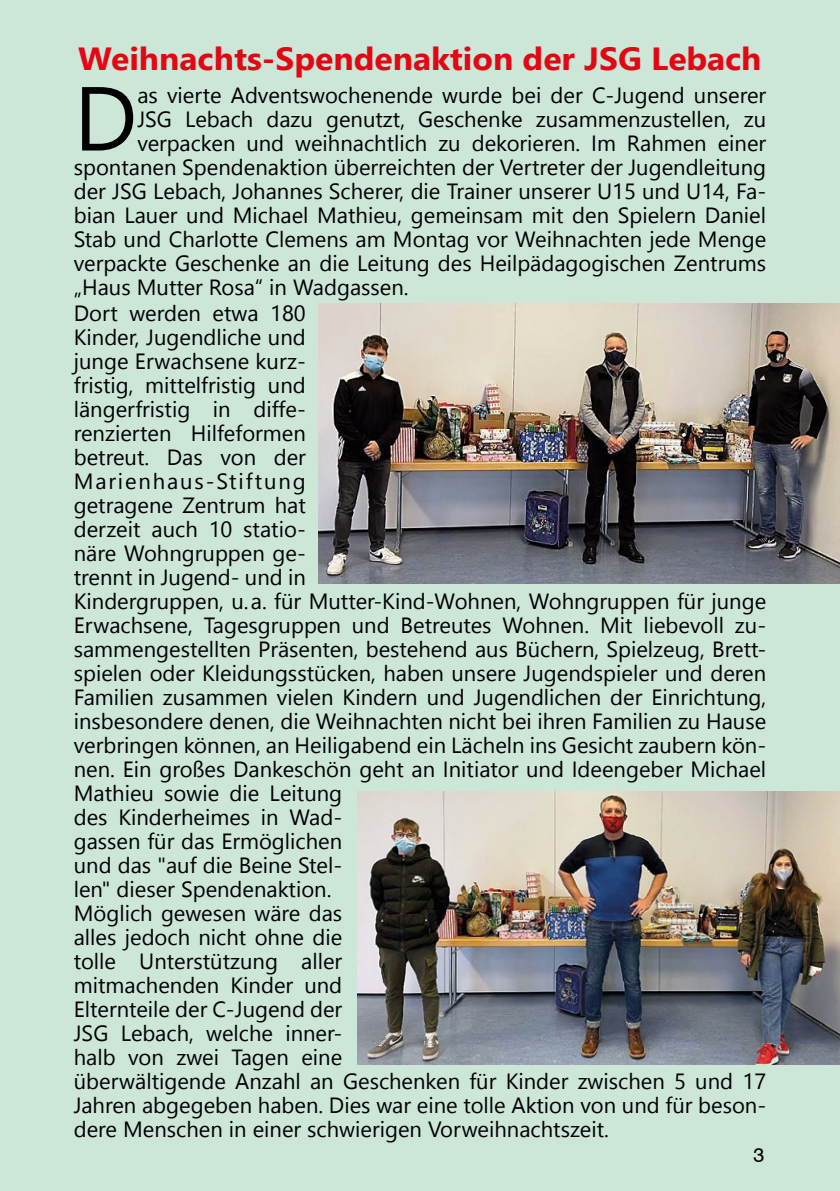
<style>
.page{position:relative;width:840px;height:1191px;background:#fff}
.page>*{position:absolute;margin:0;border:0;box-sizing:border-box;transform-origin:0 0}
.t1{font:90.6px "Leelawadee UI";color:#000}
.t2{font:700 32px "Leelawadee UI";color:#e30613;scale:1.05 1}
.t3{font:22px/24px "Leelawadee UI";color:#000}
.t4{font:20px "Swiss 721 BT";color:#000}
</style>
<div class="page">
<div style="left:0;top:0;width:839px;height:1191px;background:#cce6d8"></div>
<img style="left:318px;top:304px;width:521px;height:280px">
<img style="left:357px;top:791px;width:482px;height:273px">
<h2 class="t2" style="left:78px;top:36px;width:651px">Weihnachts-Spendenaktion der JSG Lebach</h2>
<h1 class="t1" style="left:74px;top:55px;width:65px">D</h1>
<p class="t3" style="left:137px;top:82px;width:630px">as vierte Adventswochenende wurde bei der C-Jugend unserer</p>
<p class="t3" style="left:137px;top:106px;width:630px">JSG Lebach dazu genutzt, Geschenke zusammenzustellen, zu</p>
<p class="t3" style="left:137px;top:130px;width:630px">verpacken und weihnachtlich zu dekorieren. Im Rahmen einer</p>
<p class="t3" style="left:74px;top:154px;width:693px">spontanen Spendenaktion überreichten der Vertreter der Jugendleitung</p>
<p class="t3" style="left:74px;top:178px;width:693px">der JSG Lebach, Johannes Scherer, die Trainer unserer U15 und U14, Fa-</p>
<p class="t3" style="left:74px;top:202px;width:693px">bian Lauer und Michael Mathieu, gemeinsam mit den Spielern Daniel</p>
<p class="t3" style="left:74px;top:226px;width:693px">Stab und Charlotte Clemens am Montag vor Weihnachten jede Menge</p>
<p class="t3" style="left:74px;top:250px;width:693px">verpackte Geschenke an die Leitung des Heilpädagogischen Zentrums</p>
<p class="t3" style="left:74px;top:274px;width:336px">„Haus Mutter Rosa“ in Wadgassen.</p>
<p class="t3" style="left:74px;top:300px;width:693px">Dort werden etwa 180<br>Kinder, Jugendliche und<br>junge Erwachsene kurz-<br>fristig, mittelfristig und<br>längerfristig in diffe-<br>renzierten Hilfeformen<br>betreut. Das von der<br>Marienhaus-Stiftung<br>getragene Zentrum hat<br>derzeit auch 10 statio-<br>näre Wohngruppen ge-<br>trennt in Jugend- und in<br>Kindergruppen, u.a. für Mutter-Kind-Wohnen, Wohngruppen für junge Erwachsene, Tagesgruppen und Betreutes Wohnen. Mit liebevoll zu&shy;sammengestellten Präsenten, bestehend aus Büchern, Spielzeug, Brett&shy;spielen oder Kleidungsstücken, haben unsere Jugendspieler und deren Familien zusammen vielen Kindern und Jugendlichen der Einrichtung, insbesondere denen, die Weihnachten nicht bei ihren Familien zu Hause verbringen können, an Heiligabend ein Lächeln ins Gesicht zaubern kön&shy;nen. Ein großes Dankeschön geht an Initiator und Ideengeber Michael Mathieu sowie die Leitung<br>des Kinderheimes in Wad-<br>gassen für das Ermöglichen<br>und das "auf die Beine Stel-<br>len" dieser Spendenaktion.<br>Möglich gewesen wäre das<br>alles jedoch nicht ohne die<br>tolle Unterstützung aller<br>mitmachenden Kinder und<br>Elternteile der C-Jugend der<br>JSG Lebach, welche inner-<br>halb von zwei Tagen eine<br>überwältigende Anzahl an Geschenken für Kinder zwischen 5 und 17<br>Jahren abgegeben haben. Dies war eine tolle Aktion von und für beson&shy;dere Menschen in einer schwierigen Vorweihnachtszeit.</p>
<p class="t4" style="left:753px;top:1140px;width:12px">3</p>
</div>
